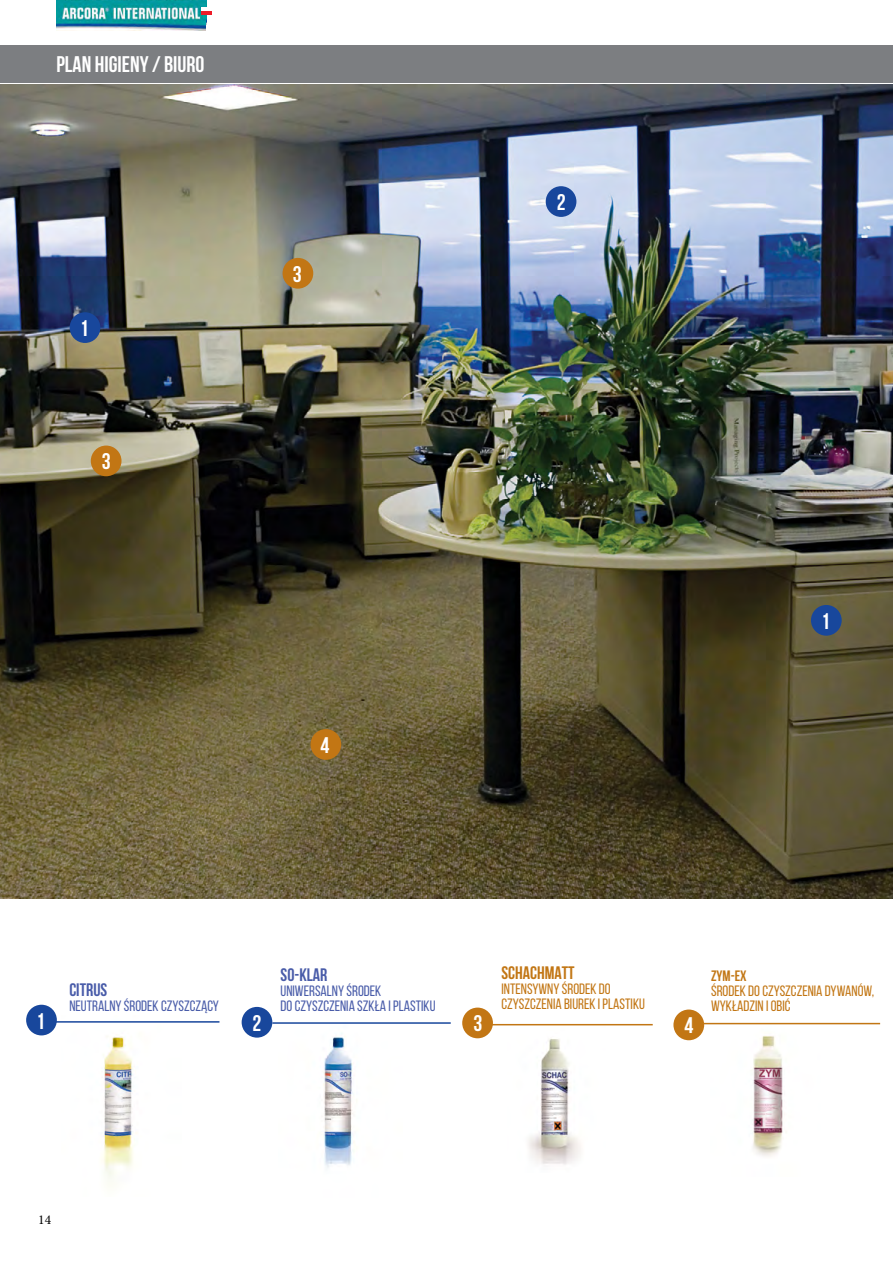
<style>
.page{position:relative;width:893px;height:1263px;background:#fff}
.page>*{position:absolute;margin:0;border:0;box-sizing:border-box;transform-origin:0 0}
.t1{font:700 22.5px "Bebas Neue";color:#fff}
.t2{font:700 18px "Bebas Neue";color:#495ca9}
.t3{font:700 18px "Bebas Neue";color:#c27614}
.t4{font:15px/15px "Bebas Neue";color:#c27614}
.t5{font:15px/15px "Bebas Neue";color:#495ca9}
.t6{font:700 15px "Bebas Neue";color:#c27614}
.t7{font:13.5px "Minion Pro";color:#000}
</style>
<div class="page">
<img style="left:508px;top:1025px;width:98px;height:140px">
<img style="left:711px;top:1022px;width:122px;height:134px">
<img style="left:323px;top:1033px;width:32px;height:135px">
<img style="left:102px;top:1036px;width:35px;height:150px">
<div style="left:673px;top:1009px;width:31px;height:31px;background:#c27614;border-radius:50%"></div>
<img style="left:0;top:85px;width:893px;height:814px">
<hr style="left:46px;top:1021px;width:173px;height:2px;background:#18479c">
<div style="left:70px;top:312px;width:30px;height:31px;background:#18479c;border-radius:50%"></div>
<div style="left:811px;top:605px;width:31px;height:31px;background:#18479c;border-radius:50%"></div>
<hr style="left:272px;top:1022px;width:179px;height:2px;background:#18479c">
<div style="left:546px;top:186px;width:30px;height:31px;background:#18479c;border-radius:50%"></div>
<div style="left:283px;top:258px;width:30px;height:31px;background:#c27614;border-radius:50%"></div>
<div style="left:91px;top:446px;width:30px;height:30px;background:#c27614;border-radius:50%"></div>
<hr style="left:700px;top:1023px;width:180px;height:1px;background:#c27614">
<div style="left:311px;top:729px;width:30px;height:31px;background:#c27614;border-radius:50%"></div>
<hr style="left:483px;top:1024px;width:170px;height:1px;background:#c27614">
<div style="left:26px;top:1005px;width:31px;height:30px;background:#18479c;border-radius:50%"></div>
<div style="left:462px;top:1007px;width:31px;height:31px;background:#c27614;border-radius:50%"></div>
<div style="left:242px;top:1007px;width:30px;height:30px;background:#18479c;border-radius:50%"></div>
<img style="left:57px;top:0;width:149px;height:1px">
<img style="left:56px;top:1px;width:150px;height:29px">
<hr style="left:201px;top:11px;width:11px;height:4px;background:#ed1c28">
<hr style="left:201px;top:7px;width:11px;height:4px;background:#fff">
<div style="left:0;top:45px;width:893px;height:38px;background:#7c7e81"></div>
<h1 class="t1" style="left:56px;top:52px;width:149px">PLAN HIGIENY / BIURO</h1>
<h1 class="t1" style="left:80px;top:316px;width:10px">1</h1>
<h1 class="t1" style="left:102px;top:449px;width:10px">3</h1>
<h1 class="t1" style="left:293px;top:262px;width:10px">3</h1>
<h1 class="t1" style="left:321px;top:733px;width:10px">4</h1>
<h1 class="t1" style="left:557px;top:190px;width:10px">2</h1>
<h1 class="t1" style="left:821px;top:609px;width:10px">1</h1>
<p class="t2" style="left:281px;top:965px;width:48px">SO-KLAR</p>
<p class="t5" style="left:281px;top:983px;width:156px">UNIWERSALNY ŚRODEK<br>DO CZYSZCZENIA SZKŁA I PLASTIKU</p>
<p class="t2" style="left:69px;top:979px;width:39px">CITRUS</p>
<p class="t5" style="left:69px;top:998px;width:151px">NEUTRALNY ŚRODEK CZYSZCZĄCY</p>
<h1 class="t1" style="left:36px;top:1008px;width:10px">1</h1>
<h1 class="t1" style="left:253px;top:1011px;width:10px">2</h1>
<h1 class="t1" style="left:474px;top:1010px;width:10px">3</h1>
<p class="t3" style="left:501px;top:963px;width:75px">SCHACHMATT</p>
<p class="t4" style="left:501px;top:981px;width:145px">INTENSYWNY ŚRODEK DO<br>CZYSZCZENIA BIUREK I PLASTIKU</p>
<h1 class="t1" style="left:685px;top:1012px;width:10px">4</h1>
<p class="t6" style="left:711px;top:967px;width:37px">ZYM-EX</p>
<p class="t4" style="left:711px;top:983px;width:164px">ŚRODEK DO CZYSZCZENIA DYWANÓW,<br>WYKŁADZIN I OBIĆ</p>
<p class="t7" style="left:38px;top:1210px;width:14px">14</p>
</div>
